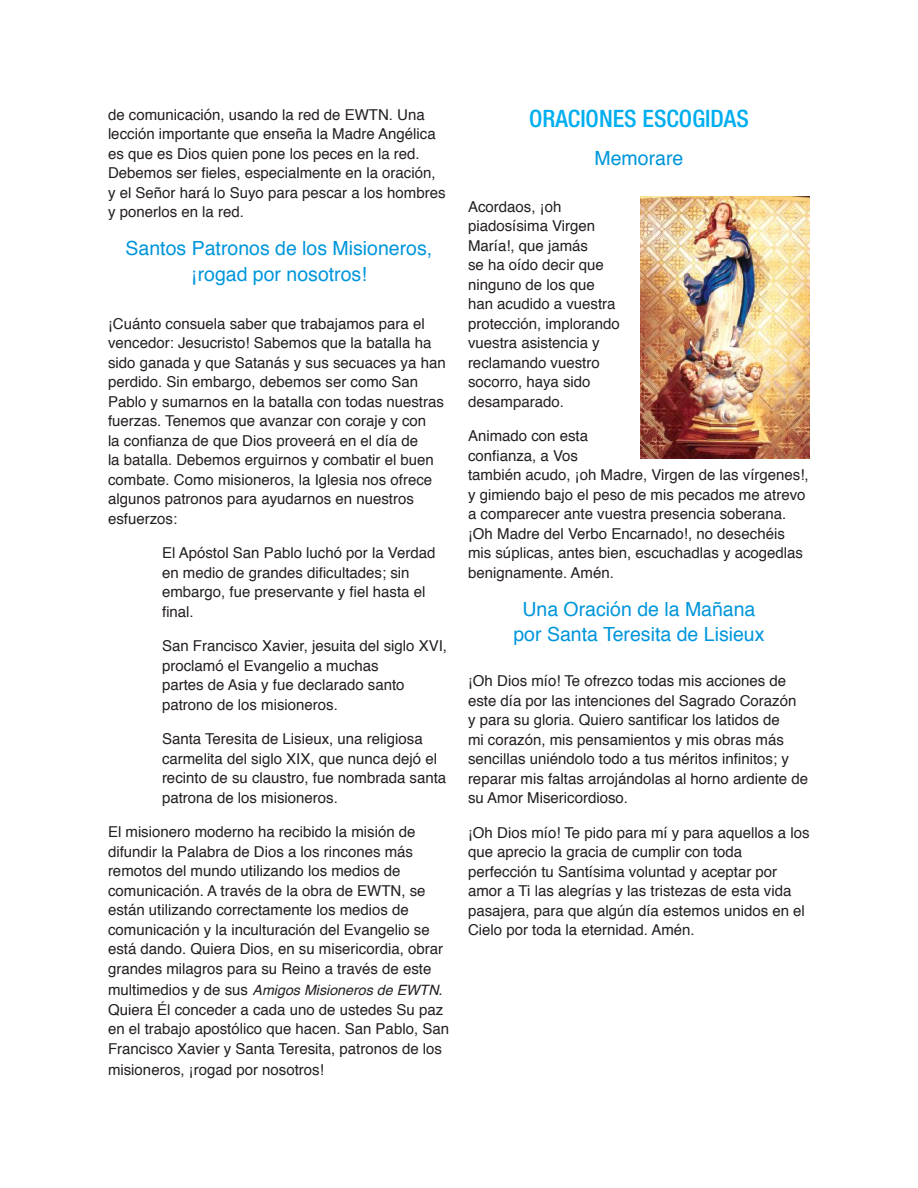
<style>
.page{position:relative;width:918px;height:1188px;background:#fff}
.page>*{position:absolute;margin:0;border:0;box-sizing:border-box;transform-origin:0 0}
.t1{font:500 condensed 24px "Helvetica Neue";color:#00aeef}
.t2{font:19.5px/25.2px "Helvetica";color:#0096db;text-align:center}
.t3{font:15px/19.5px "Helvetica";color:#241f1f}
.t4{font:italic 14.25px "Helvetica";color:#241f1f}
.s1{font-style:normal;font-size:15px}
</style>
<div class="page">
<img style="left:640px;top:196px;width:170px;height:263px">
<p class="t3" style="left:108px;top:105px;width:339px">de comunicación, usando la red de EWTN. Una lección importante que enseña la Madre Angélica es que es Dios quien pone los peces en la red.<br>Debemos ser fieles, especialmente en la oración, y el Señor hará lo Suyo para pescar a los hombres y ponerlos en la red.</p>
<h2 class="t2" style="left:126px;top:237px;width:308px">Santos Patronos de los Misioneros, ¡rogad por nosotros!</h2>
<p class="t3" style="left:108px;top:315px;width:339px">¡Cuánto consuela saber que trabajamos para el vencedor: Jesucristo! Sabemos que la batalla ha sido ganada y que Satanás y sus secuaces ya han perdido. Sin embargo, debemos ser como San Pablo y sumarnos en la batalla con todas nuestras fuerzas. Tenemos que avanzar con coraje y con<br>la confianza de que Dios proveerá en el día de<br>la batalla. Debemos erguirnos y combatir el buen combate. Como misioneros, la Iglesia nos ofrece algunos patronos para ayudarnos en nuestros esfuerzos:</p>
<p class="t3" style="left:162px;top:544px;width:275px">El Apóstol San Pablo luchó por la Verdad en medio de grandes dificultades; sin embargo, fue preservante y fiel hasta el final.</p>
<p class="t3" style="left:162px;top:637px;width:287px">San Francisco Xavier, jesuita del siglo XVI, proclamó el Evangelio a muchas<br>partes de Asia y fue declarado santo patrono de los misioneros.</p>
<p class="t3" style="left:162px;top:730px;width:286px">Santa Teresita de Lisieux, una religiosa carmelita del siglo XIX, que nunca dejó el recinto de su claustro, fue nombrada santa patrona de los misioneros.</p>
<p class="t3" style="left:108px;top:823px;width:337px">El misionero moderno ha recibido la misión de difundir la Palabra de Dios a los rincones más remotos del mundo utilizando los medios de comunicación. A través de la obra de EWTN, se están utilizando correctamente los medios de comunicación y la inculturación del Evangelio se está dando. Quiera Dios, en su misericordia, obrar grandes milagros para su Reino a través de este</p>
<p class="t4" style="left:108px;top:979px;width:336px"><span class="s1">multimedios y de sus</span> Amigos Misioneros de EWTN.</p>
<p class="t3" style="left:108px;top:1001px;width:343px">Quiera Él conceder a cada uno de ustedes Su paz en el trabajo apostólico que hacen. San Pablo, San<br>Francisco Xavier y Santa Teresita, patronos de los</p>
<p class="t3" style="left:108px;top:1061px;width:217px">misioneros, ¡rogad por nosotros!</p>
<h1 class="t1" style="left:529px;top:104px;width:221px">ORACIONES ESCOGIDAS</h1>
<h2 class="t2" style="left:595px;top:147px;width:90px">Memorare</h2>
<p class="t3" style="left:468px;top:198px;width:153px">Acordaos, ¡oh piadosísima Virgen<br>María!, que jamás<br>se ha oído decir que ninguno de los que han acudido a vuestra protección, implorando vuestra asistencia y reclamando vuestro socorro, haya sido desamparado.</p>
<p class="t3" style="left:468px;top:427px;width:342px">Animado con esta<br>confianza, a Vos<br>también acudo, ¡oh Madre, Virgen de las vírgenes!, y gimiendo bajo el peso de mis pecados me atrevo a comparecer ante vuestra presencia soberana. ¡Oh Madre del Verbo Encarnado!, no desechéis mis súplicas, antes bien, escuchadlas y acogedlas benignamente. Amén.</p>
<h2 class="t2" style="left:513px;top:598px;width:253px">Una Oración de la Mañana por Santa Teresita de Lisieux</h2>
<p class="t3" style="left:468px;top:672px;width:342px">¡Oh Dios mío! Te ofrezco todas mis acciones de este día por las intenciones del Sagrado Corazón<br>y para su gloria. Quiero santificar los latidos de<br>mi corazón, mis pensamientos y mis obras más sencillas uniéndolo todo a tus méritos infinitos; y reparar mis faltas arrojándolas al horno ardiente de su Amor Misericordioso.</p>
<p class="t3" style="left:468px;top:824px;width:343px">¡Oh Dios mío! Te pido para mí y para aquellos a los que aprecio la gracia de cumplir con toda perfección tu Santísima voluntad y aceptar por amor a Ti las alegrías y las tristezas de esta vida pasajera, para que algún día estemos unidos en el Cielo por toda la eternidad. Amén.</p>
</div>
